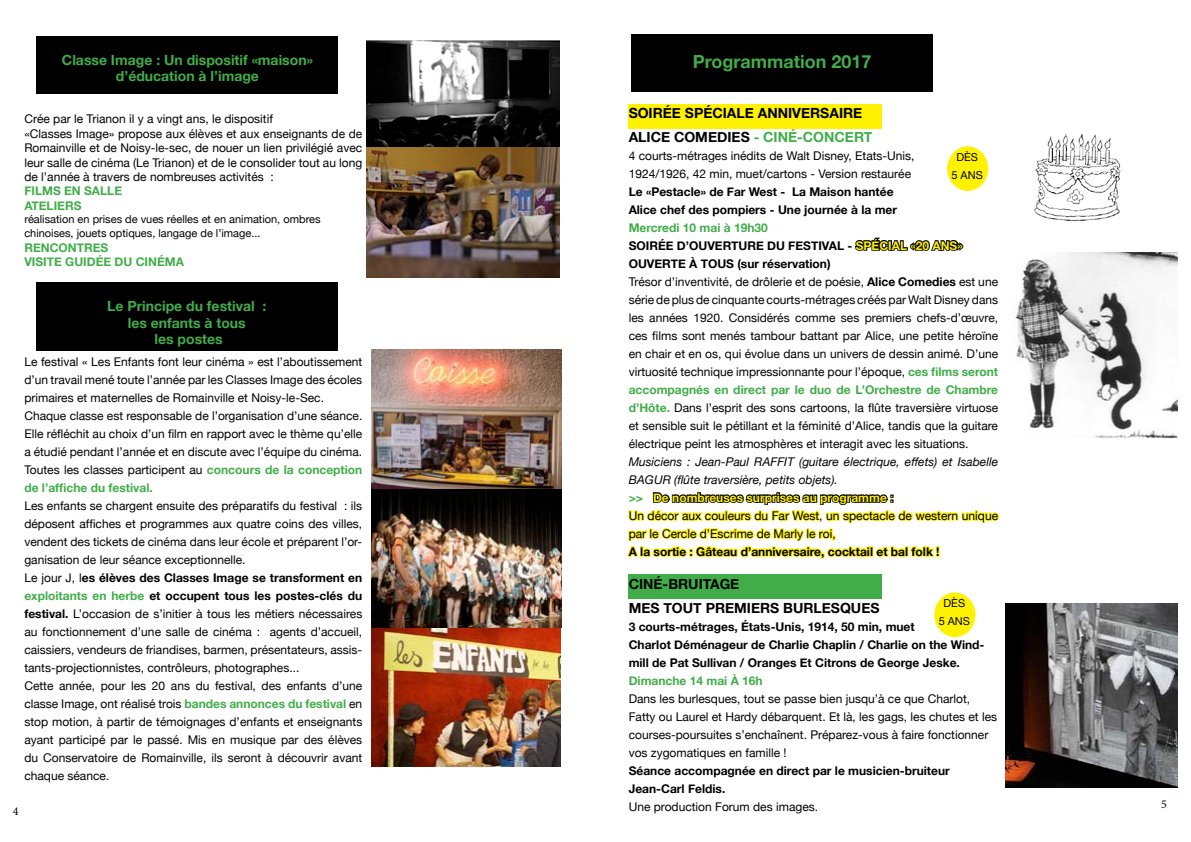
<style>
.page{position:relative;width:1191px;height:842px;background:#fff}
.page>*{position:absolute;margin:0;border:0;box-sizing:border-box;transform-origin:0 0}
.t1{font:700 18px "Helvetica Neue";color:#41ad49}
.t2{font:700 14px/16.8px "Helvetica Neue";color:#41ad49;text-align:center}
.t3{font:700 14px/24.1px "Helvetica Neue";color:#000}
.t4{font:12px/18px "Helvetica Neue";color:#000}
.t5{font:700 12px/18px "Helvetica Neue";color:#000}
.t6{font:italic 12px/18px "Helvetica Neue";color:#000}
.t7{font:700 12px/14.4px "Helvetica Neue";color:#41ad49}
.t8{font:12px "Minion Pro";color:#000}
.t9{font:11px/18px "Helvetica Neue";color:#000;text-align:center}
.s1{font-weight:700;color:#41ad49}
.s2{font-weight:700}
.s3{color:#41ad49}
.s4{font-weight:700;color:#fff200}
.s5{font-weight:700;font-style:normal;color:#41ad49}
.s6{font-weight:700;font-style:normal;color:#fff200}
.s7{font-style:normal;color:#fff200}
.s8{font-style:normal}
</style>
<div class="page">
<div style="left:37px;top:36px;width:301px;height:57px;background:#000"></div>
<img style="left:367px;top:40px;width:192px;height:238px">
<div style="left:36px;top:282px;width:301px;height:68px;background:#000"></div>
<img style="left:371px;top:349px;width:190px;height:417px">
<div style="left:631px;top:34px;width:302px;height:58px;background:#000"></div>
<div style="left:628px;top:104px;width:254px;height:24px;background:#fff200"></div>
<svg style="left:855px;top:237px;width:109px;height:14px"></svg>
<svg style="left:627px;top:492px;width:372px;height:67px"></svg>
<div style="left:947px;top:146px;width:41px;height:45px;background:#fff200;border-radius:50%"></div>
<img style="left:1012px;top:252px;width:165px;height:187px">
<div style="left:628px;top:575px;width:254px;height:24px;background:#41ad49"></div>
<img style="left:1006px;top:604px;width:171px;height:184px">
<div style="left:934px;top:592px;width:41px;height:45px;background:#fff200;border-radius:50%"></div>
<img style="left:1034px;top:133px;width:87px;height:89px">
<p class="t2" style="left:62px;top:51px;width:252px">Classe Image : Un dispositif «maison» d’éducation à l’image</p>
<p class="t4" style="left:24px;top:112px;width:339px;line-height:14.4px">Crée par le Trianon il y a vingt ans, le dispositif<br>«Classes Image» propose aux élèves et aux enseignants de de Romainville et de Noisy-le-sec, de nouer un lien privilégié avec leur salle de cinéma (Le Trianon) et de le consolider tout au long de l’année à travers de nombreuses activités :</p>
<p class="t7" style="left:24px;top:184px;width:99px">FILMS EN SALLE<br>ATELIERS</p>
<p class="t9" style="left:24px;top:212px;width:298px;line-height:14.4px;text-align:left">réalisation en prises de vues réelles et en animation, ombres chinoises, jouets optiques, langage de l’image...</p>
<p class="t7" style="left:24px;top:240px;width:161px">RENCONTRES<br>VISITE GUIDÉE DU CINÉMA</p>
<p class="t2" style="left:107px;top:297px;width:161px">Le Principe du festival : les enfants à tous<br>les postes</p>
<p class="t4" style="left:24px;top:353px;width:339px">Le festival « Les Enfants font leur cinéma » est l’aboutissement d’un travail mené toute l’année par les Classes Image des écoles primaires et maternelles de Romainville et Noisy-le-Sec.<br>Chaque classe est responsable de l’organisation d’une séance.<br>Elle réfléchit au choix d’un film en rapport avec le thème qu’elle a étudié pendant l’année et en discute avec l’équipe du cinéma.<br>Toutes les classes participent au <span class="s1">concours de la conception de l’affiche du festival.</span></p>
<p class="t4" style="left:24px;top:497px;width:339px">Les enfants se chargent ensuite des préparatifs du festival : ils déposent affiches et programmes aux quatre coins des villes, vendent des tickets de cinéma dans leur école et préparent l’or&shy;ganisation de leur séance exceptionnelle.<br>Le jour J, l<span class="s2">es élèves des Classes Image se transforment en </span><span class="s1">exploitants en herbe</span> <span class="s2">et occupent tous les postes-clés du festival.</span> L’occasion de s’initier à tous les métiers nécessaires au fonctionnement d’une salle de cinéma : agents d’accueil, caissiers, vendeurs de friandises, barmen, présentateurs, assis&shy;tants-projectionnistes, contrôleurs, photographes...<br>Cette année, pour les 20 ans du festival, des enfants d’une classe Image, ont réalisé trois <span class="s1">bandes annonces du festival</span> en stop motion, à partir de témoignages d’enfants et enseignants ayant participé par le passé. Mis en musique par des élèves du Conservatoire de Romainville, ils seront à découvrir avant chaque séance.</p>
<p class="t8" style="left:13px;top:803px;width:7px">4</p>
<h1 class="t1" style="left:693px;top:50px;width:180px">Programmation 2017</h1>
<p class="t3" style="left:628px;top:100px;width:245px">SOIRÉE SPÉCIALE ANNIVERSAIRE<br>ALICE COMEDIES <span class="s3">- CINÉ-CONCERT</span></p>
<p class="t4" style="left:628px;top:146px;width:287px">4 courts-métrages inédits de Walt Disney, Etats-Unis,<br>1924/1926, 42 min, muet/cartons - Version restaurée</p>
<p class="t5" style="left:628px;top:182px;width:270px">Le «Pestacle» de Far West - La Maison hantée<br>Alice chef des pompiers - Une journée à la mer</p>
<p class="t4" style="left:628px;top:218px;width:371px"><span class="s1">Mercredi 10 mai à 19h30<br></span><span class="s2">SOIRÉE D’OUVERTURE DU FESTIVAL -</span> <span class="s4">SPÉCIAL «20 ANS» </span><span class="s2">OUVERTE À TOUS (sur réservation)<br></span>Trésor d’inventivité, de drôlerie et de poésie, <span class="s2">Alice Comedies</span> est une série de plus de cinquante courts-métrages créés par Walt Disney dans les années 1920. Considérés comme ses premiers chefs-d’œuvre, ces films sont menés tambour battant par Alice, une petite héroïne en chair et en os, qui évolue dans un univers de dessin animé. D’une virtuosité technique impressionnante pour l’époque, <span class="s1">ces films seront accompagnés en direct par le duo de L’Orchestre de Chambre d’Hôte.</span> Dans l’esprit des sons cartoons, la flûte traversière virtuose et sensible suit le pétillant et la féminité d’Alice, tandis que la guitare électrique peint les atmosphères et interagit avec les situations.</p>
<p class="t6" style="left:628px;top:452px;width:371px">Musiciens : Jean-Paul RAFFIT (guitare électrique, effets) et Isabelle BAGUR (flûte traversière, petits objets).<br><span class="s5">&gt;&gt;</span> <span class="s6">De nombreuses surprises au programme</span> <span class="s7">:<br></span><span class="s8">Un décor aux couleurs du Far West, un spectacle de western unique par le Cercle d’Escrime de Marly le roi,</span></p>
<p class="t5" style="left:628px;top:542px;width:312px">A la sortie : Gâteau d’anniversaire, cocktail et bal folk !</p>
<p class="t9" style="left:951px;top:148px;width:33px">DÈS<br>5 ANS</p>
<p class="t3" style="left:628px;top:571px;width:252px">CINÉ-BRUITAGE<br>MES TOUT PREMIERS BURLESQUES</p>
<p class="t5" style="left:628px;top:617px;width:357px">3 courts-métrages, États-Unis, 1914, 50 min, muet<br>Charlot Déménageur de Charlie Chaplin / Charlie on the Wind&shy;mill de Pat Sullivan / Oranges Et Citrons de George Jeske.</p>
<p class="t7" style="left:628px;top:673px;width:135px">Dimanche 14 mai À 16h</p>
<p class="t4" style="left:628px;top:689px;width:370px">Dans les burlesques, tout se passe bien jusqu’à ce que Charlot, Fatty ou Laurel et Hardy débarquent. Et là, les gags, les chutes et les courses-poursuites s’enchaînent. Préparez-vous à faire fonctionner vos zygomatiques en famille !</p>
<p class="t5" style="left:628px;top:761px;width:323px">Séance accompagnée en direct par le musicien-bruiteur<br>Jean-Carl Feldis.</p>
<p class="t4" style="left:628px;top:797px;width:191px">Une production Forum des images.</p>
<p class="t9" style="left:938px;top:594px;width:33px">DÈS<br>5 ANS</p>
<p class="t8" style="left:1161px;top:796px;width:7px">5</p>
</div>
